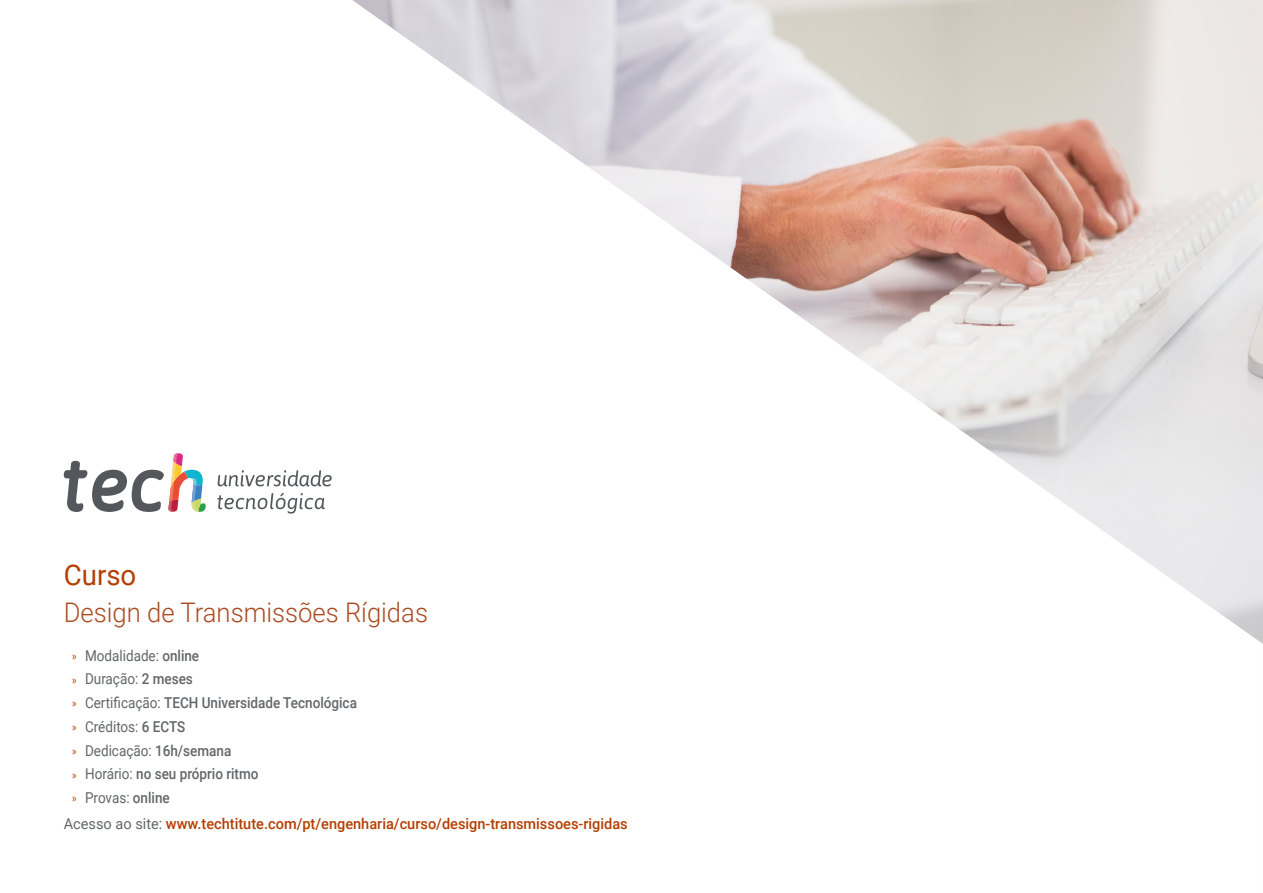
<style>
.page{position:relative;width:1263px;height:893px;background:#fff}
.page>*{position:absolute;margin:0;border:0;box-sizing:border-box;transform-origin:0 0}
.t1{font:28.5px "Roboto";color:#b53e00}
.t2{font:300 27px "Roboto";color:#ab4a20;scale:.95 1}
.t3{font:15px "Roboto";color:#63656a;scale:.9 1}
.t4{font:500 15px "Roboto";color:#b53e00}
.t5{font:500 15px "Roboto";color:#63656a;scale:.9 1}
.s1{font-family:"Myriad Pro";font-size:12px;color:#b53e00}
.s2{font-weight:500}
.s3{font-family:"Myriad Pro";font-weight:400;font-size:12px;color:#b53e00}
.s4{font-weight:400}
.s5{font-weight:400;color:#63656a}
</style>
<div class="page">
<img style="left:352px;top:0;width:911px;height:644px">
<svg style="left:218px;top:470px;width:114px;height:16px"></svg>
<svg style="left:217px;top:493px;width:108px;height:21px"></svg>
<svg style="left:64px;top:453px;width:142px;height:59px"></svg>
<p class="t1" style="left:64px;top:555px;width:74px">Curso</p>
<p class="t2" style="left:64px;top:594px;width:385px">Design de Transmissões Rígidas</p>
<p class="t3" style="left:72px;top:645px;width:143px"><span class="s1">»</span> Modalidade: <span class="s2">online</span></p>
<p class="t3" style="left:72px;top:669px;width:136px"><span class="s1">»</span> Duração: <span class="s2">2 meses</span></p>
<p class="t5" style="left:72px;top:692px;width:318px"><span class="s3">»</span> <span class="s4">Certificação:</span> TECH Universidade Tecnológica</p>
<p class="t3" style="left:72px;top:716px;width:127px"><span class="s1">»</span> Créditos: <span class="s2">6 ECTS</span></p>
<p class="t3" style="left:72px;top:740px;width:178px"><span class="s1">»</span> Dedicação: <span class="s2">16h/semana</span></p>
<p class="t5" style="left:72px;top:764px;width:208px"><span class="s3">»</span> <span class="s4">Horário:</span> no seu próprio ritmo</p>
<p class="t3" style="left:72px;top:787px;width:110px"><span class="s1">»</span> Provas: <span class="s2">online</span></p>
<p class="t4" style="left:64px;top:813px;width:565px"><span class="s5">Acesso ao site:</span> www.techtitute.com/pt/engenharia/curso/design-transmissoes-rigidas</p>
</div>
